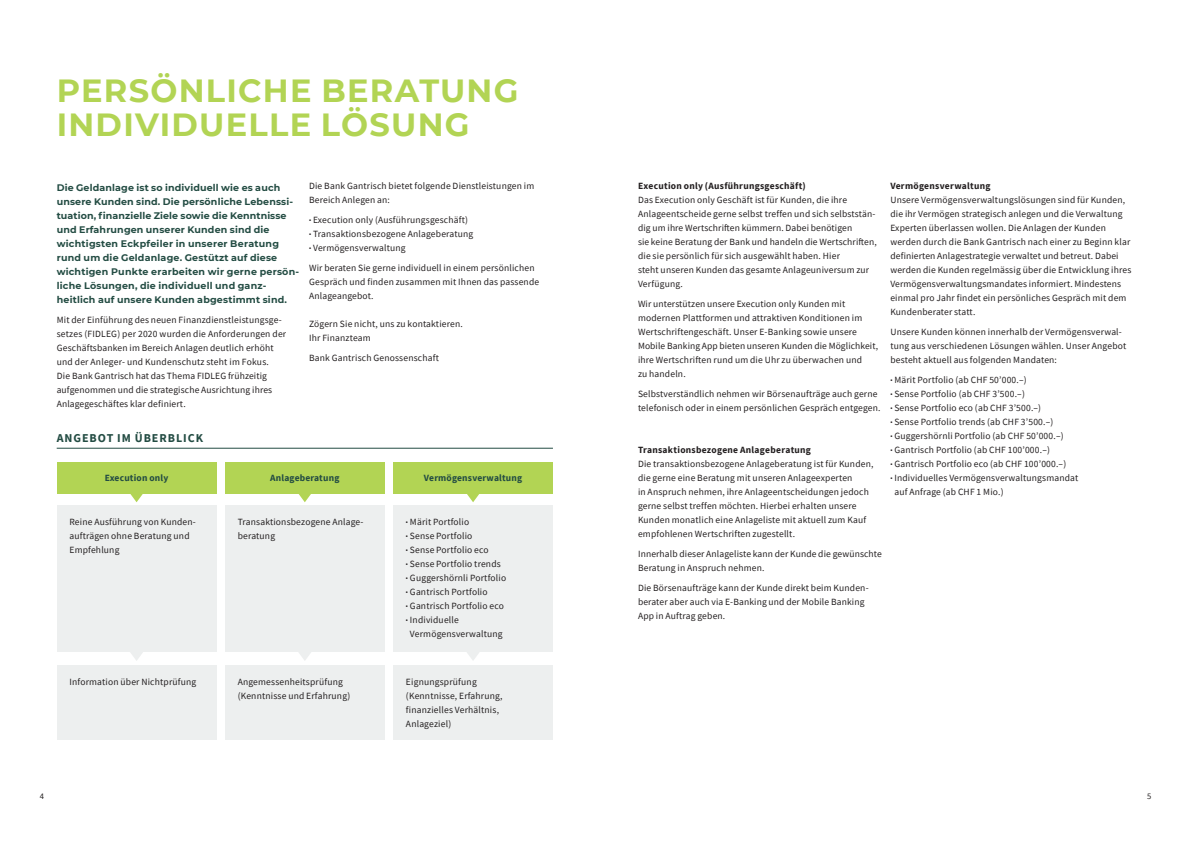
<style>
.page{position:relative;width:1191px;height:842px;background:#fff}
.page>*{position:absolute;margin:0;border:0;box-sizing:border-box;transform-origin:0 0}
.t1{font:700 32px/34px "Montserrat";letter-spacing:.04em;color:#b2d454}
.t2{font:700 12px "Source Sans Pro";letter-spacing:.08em;color:#234c43}
.t3{font:9.5px/14px "Source Sans Pro";letter-spacing:.02em;color:#231f20}
.t4{font:700 9.5px/14px "Montserrat";letter-spacing:.02em;color:#234c43}
.t5{font:700 9.5px "Source Sans Pro";letter-spacing:.03em;color:#231f20}
.t6{font:700 9.5px "Source Sans Pro";letter-spacing:.02em;color:#234c43}
.t7{font:8.5px "Source Sans Pro";color:#231f20}
.s1{font-size:7px}
</style>
<div class="page">
<hr style="left:57px;top:448px;width:496px;height:1px;background:#234c43">
<div style="left:57px;top:505px;width:159px;height:147px;background:#edefef"></div>
<div style="left:57px;top:665px;width:159px;height:75px;background:#edefef"></div>
<div style="left:225px;top:505px;width:160px;height:147px;background:#edefef"></div>
<div style="left:225px;top:665px;width:160px;height:75px;background:#edefef"></div>
<div style="left:393px;top:505px;width:160px;height:147px;background:#edefef"></div>
<div style="left:393px;top:665px;width:160px;height:75px;background:#edefef"></div>
<svg style="left:299px;top:652px;width:12px;height:9px"></svg>
<svg style="left:130px;top:652px;width:13px;height:9px"></svg>
<div style="left:57px;top:462px;width:159px;height:31px;background:#b2d454"></div>
<div style="left:225px;top:462px;width:160px;height:31px;background:#b2d454"></div>
<div style="left:393px;top:462px;width:160px;height:31px;background:#b2d454"></div>
<svg style="left:298px;top:493px;width:13px;height:9px"></svg>
<svg style="left:130px;top:493px;width:13px;height:9px"></svg>
<svg style="left:466px;top:493px;width:14px;height:9px"></svg>
<svg style="left:467px;top:652px;width:12px;height:8px"></svg>
<h1 class="t1" style="left:57px;top:72px;width:463px">PERSÖNLICHE BERATUNG<br>INDIVIDUELLE LÖSUNG</h1>
<p class="t4" style="left:57px;top:180px;width:244px">Die Geldanlage ist so individuell wie es auch unsere Kunden sind. Die persönliche Lebenssi&shy;tuation, finanzielle Ziele sowie die Kenntnisse und Erfahrungen unserer Kunden sind die wichtigsten Eckpfeiler in unserer Beratung rund um die Geldanlage. Gestützt auf diese wichtigen Punkte erarbeiten wir gerne persön&shy;liche Lösungen, die individuell und ganz&shy;heitlich auf unsere Kunden abgestimmt sind.</p>
<p class="t3" style="left:57px;top:312px;width:231px">Mit der Einführung des neuen Finanzdienstleistungsge&shy;setzes (FIDLEG) per 2020 wurden die Anforderungen der Geschäftsbanken im Bereich Anlagen deutlich erhöht und der Anleger- und Kundenschutz steht im Fokus.<br>Die Bank Gantrisch hat das Thema FIDLEG frühzeitig aufgenommen und die strategische Ausrichtung ihres Anlagegeschäftes klar definiert.</p>
<p class="t2" style="left:57px;top:430px;width:148px">ANGEBOT IM ÜBERBLICK</p>
<p class="t3" style="left:309px;top:178px;width:227px">Die Bank Gantrisch bietet folgende Dienstleistungen im<br>Bereich Anlegen an:</p>
<p class="t3" style="left:309px;top:212px;width:160px"><span class="s1">•</span> Execution only (Ausführungsgeschäft)</p>
<p class="t3" style="left:309px;top:226px;width:166px"><span class="s1">•</span> Transaktionsbezogene Anlageberatung</p>
<p class="t3" style="left:309px;top:237px;width:227px;line-height:20px"><span class="s1">•</span> Vermögensverwaltung<br>Wir beraten Sie gerne individuell in einem persönlichen</p>
<p class="t3" style="left:309px;top:274px;width:232px">Gespräch und finden zusammen mit Ihnen das passende<br>Anlageangebot.</p>
<p class="t3" style="left:309px;top:316px;width:155px">Zögern Sie nicht, uns zu kontaktieren.<br>Ihr Finanzteam</p>
<p class="t3" style="left:309px;top:350px;width:131px">Bank Gantrisch Genossenschaft</p>
<p class="t6" style="left:105px;top:471px;width:65px">Execution only</p>
<p class="t6" style="left:270px;top:471px;width:71px">Anlageberatung</p>
<p class="t6" style="left:424px;top:471px;width:100px">Vermögensverwaltung</p>
<p class="t3" style="left:69px;top:515px;width:128px">Reine Ausführung von Kunden&shy;aufträgen ohne Beratung und<br>Empfehlung</p>
<p class="t3" style="left:238px;top:515px;width:127px">Transaktionsbezogene Anlage&shy;beratung</p>
<p class="t3" style="left:69px;top:675px;width:128px">Information über Nichtprüfung</p>
<p class="t3" style="left:238px;top:675px;width:114px">Angemessenheitsprüfung (Kenntnisse und Erfahrung)</p>
<p class="t3" style="left:406px;top:515px;width:65px"><span class="s1">•</span> Märit Portfolio</p>
<p class="t3" style="left:406px;top:529px;width:68px"><span class="s1">•</span> Sense Portfolio</p>
<p class="t3" style="left:406px;top:543px;width:84px"><span class="s1">•</span> Sense Portfolio eco</p>
<p class="t3" style="left:406px;top:557px;width:96px"><span class="s1">•</span> Sense Portfolio trends</p>
<p class="t3" style="left:406px;top:571px;width:102px"><span class="s1">•</span> Guggershörnli Portfolio</p>
<p class="t3" style="left:406px;top:585px;width:83px"><span class="s1">•</span> Gantrisch Portfolio</p>
<p class="t3" style="left:406px;top:599px;width:99px"><span class="s1">•</span> Gantrisch Portfolio eco</p>
<p class="t3" style="left:410px;top:613px;width:94px;text-indent:-4px"><span class="s1">•</span> Individuelle<br>Vermögensverwaltung</p>
<p class="t3" style="left:406px;top:675px;width:98px">Eignungsprüfung (Kenntnisse, Erfahrung, finanzielles Verhältnis,<br>Anlageziel)</p>
<p class="t5" style="left:638px;top:179px;width:169px">Execution only (Ausführungsgeschäft)</p>
<p class="t3" style="left:638px;top:192px;width:240px">Das Execution only Geschäft ist für Kunden, die ihre Anlageentscheide gerne selbst treffen und sich selbststän&shy;dig um ihre Wertschriften kümmern. Dabei benötigen<br>sie keine Beratung der Bank und handeln die Wertschriften, die sie persönlich für sich ausgewählt haben. Hier<br>steht unseren Kunden das gesamte Anlageuniversum zur Verfügung.</p>
<p class="t3" style="left:638px;top:296px;width:241px">Wir unterstützen unsere Execution only Kunden mit modernen Plattformen und attraktiven Konditionen im Wertschriftengeschäft. Unser E-Banking sowie unsere Mobile Banking App bieten unseren Kunden die Möglichkeit, ihre Wertschriften rund um die Uhr zu überwachen und<br>zu handeln.</p>
<p class="t3" style="left:638px;top:386px;width:244px">Selbstverständlich nehmen wir Börsenaufträge auch gerne telefonisch oder in einem persönlichen Gespräch entgegen.</p>
<p class="t5" style="left:638px;top:443px;width:174px">Transaktionsbezogene Anlageberatung</p>
<p class="t3" style="left:638px;top:456px;width:237px">Die transaktionsbezogene Anlageberatung ist für Kunden, die gerne eine Beratung mit unseren Anlageexperten<br>in Anspruch nehmen, ihre Anlageentscheidungen jedoch gerne selbst treffen möchten. Hierbei erhalten unsere Kunden monatlich eine Anlageliste mit aktuell zum Kauf empfohlenen Wertschriften zugestellt.</p>
<p class="t3" style="left:638px;top:546px;width:245px">Innerhalb dieser Anlageliste kann der Kunde die gewünschte<br>Beratung in Anspruch nehmen.</p>
<p class="t3" style="left:638px;top:580px;width:232px">Die Börsenaufträge kann der Kunde direkt beim Kunden&shy;berater aber auch via E-Banking und der Mobile Banking<br>App in Auftrag geben.</p>
<p class="t5" style="left:890px;top:179px;width:102px">Vermögensverwaltung</p>
<p class="t3" style="left:890px;top:192px;width:242px">Unsere Vermögensverwaltungslösungen sind für Kunden, die ihr Vermögen strategisch anlegen und die Verwaltung Experten überlassen wollen. Die Anlagen der Kunden werden durch die Bank Gantrisch nach einer zu Beginn klar definierten Anlagestrategie verwaltet und betreut. Dabei werden die Kunden regelmässig über die Entwicklung ihres Vermögensverwaltungsmandates informiert. Mindestens einmal pro Jahr findet ein persönliches Gespräch mit dem Kundenberater statt.</p>
<p class="t3" style="left:890px;top:324px;width:237px">Unsere Kunden können innerhalb der Vermögensverwal&shy;tung aus verschiedenen Lösungen wählen. Unser Angebot besteht aktuell aus folgenden Mandaten:</p>
<p class="t3" style="left:890px;top:372px;width:138px"><span class="s1">•</span> Märit Portfolio (ab CHF 50’000.–)</p>
<p class="t3" style="left:890px;top:386px;width:136px"><span class="s1">•</span> Sense Portfolio (ab CHF 3’500.–)</p>
<p class="t3" style="left:890px;top:400px;width:152px"><span class="s1">•</span> Sense Portfolio eco (ab CHF 3’500.–)</p>
<p class="t3" style="left:890px;top:414px;width:164px"><span class="s1">•</span> Sense Portfolio trends (ab CHF 3’500.–)</p>
<p class="t3" style="left:890px;top:428px;width:175px"><span class="s1">•</span> Guggershörnli Portfolio (ab CHF 50’000.–)</p>
<p class="t3" style="left:890px;top:442px;width:161px"><span class="s1">•</span> Gantrisch Portfolio (ab CHF 100’000.–)</p>
<p class="t3" style="left:890px;top:456px;width:177px"><span class="s1">•</span> Gantrisch Portfolio eco (ab CHF 100’000.–)</p>
<p class="t3" style="left:894px;top:470px;width:185px;text-indent:-4px"><span class="s1">•</span> Individuelles Vermögensverwaltungsmandat auf Anfrage (ab CHF 1 Mio.)</p>
<p class="t7" style="left:40px;top:791px;width:6px">4</p>
<p class="t7" style="left:1147px;top:791px;width:6px">5</p>
</div>
